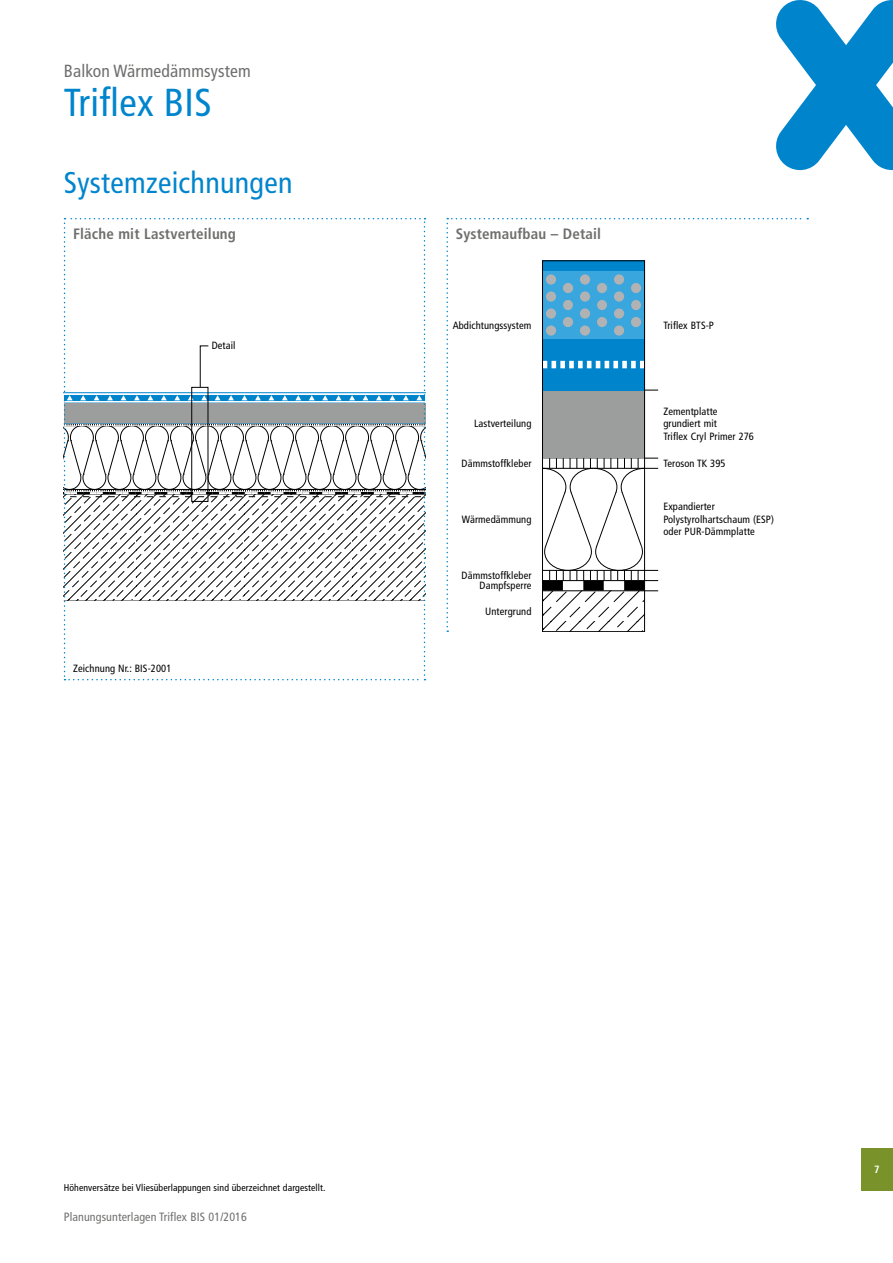
<style>
.page{position:relative;width:893px;height:1263px;background:#fff}
.page>*{position:absolute;margin:0;border:0;box-sizing:border-box;transform-origin:0 0}
.t1{font:condensed 39px "Frutiger LT Pro";letter-spacing:.01em;color:#0085cd}
.t2{font:condensed 30px "Frutiger LT Pro";letter-spacing:.01em;color:#0085cd}
.t3{font:condensed 17.55px "Frutiger LT Pro";letter-spacing:.01em;color:#6f6f6e}
.t4{font:700 condensed 15px "Frutiger LT Pro";letter-spacing:.01em;color:#6f6f6e}
.t5{font:condensed 12px "Frutiger LT Pro";letter-spacing:.01em;color:#6f6f6e}
.t6{font:condensed 10.5px/12.8px "Frutiger LT Pro";letter-spacing:.01em;color:#000}
.t7{font:700 condensed 10.5px "Frutiger LT Pro";color:#fff}
.t8{font:condensed 9.75px "Frutiger LT Pro";letter-spacing:.01em;color:#000}
</style>
<div class="page">
<div style="left:861px;top:1148px;width:32px;height:43px;background:#799229"></div>
<svg style="left:776px;top:0;width:117px;height:170px"></svg>
<svg style="left:446px;top:218px;width:362px;height:414px"></svg>
<div style="left:563px;top:317px;width:10px;height:10px;background:#b1b2b3;border-radius:50%"></div>
<div style="left:563px;top:300px;width:10px;height:10px;background:#b1b2b3;border-radius:50%"></div>
<div style="left:563px;top:283px;width:10px;height:10px;background:#b1b2b3;border-radius:50%"></div>
<div style="left:580px;top:325px;width:10px;height:11px;background:#b1b2b3;border-radius:50%"></div>
<div style="left:580px;top:308px;width:10px;height:11px;background:#b1b2b3;border-radius:50%"></div>
<div style="left:597px;top:317px;width:10px;height:10px;background:#b1b2b3;border-radius:50%"></div>
<div style="left:597px;top:300px;width:10px;height:10px;background:#b1b2b3;border-radius:50%"></div>
<div style="left:580px;top:291px;width:10px;height:11px;background:#b1b2b3;border-radius:50%"></div>
<div style="left:580px;top:274px;width:10px;height:11px;background:#b1b2b3;border-radius:50%"></div>
<div style="left:546px;top:325px;width:10px;height:11px;background:#b1b2b3;border-radius:50%"></div>
<div style="left:546px;top:308px;width:10px;height:11px;background:#b1b2b3;border-radius:50%"></div>
<div style="left:546px;top:291px;width:10px;height:11px;background:#b1b2b3;border-radius:50%"></div>
<div style="left:546px;top:274px;width:10px;height:11px;background:#b1b2b3;border-radius:50%"></div>
<div style="left:597px;top:283px;width:10px;height:10px;background:#b1b2b3;border-radius:50%"></div>
<div style="left:614px;top:325px;width:10px;height:11px;background:#b1b2b3;border-radius:50%"></div>
<div style="left:614px;top:308px;width:10px;height:11px;background:#b1b2b3;border-radius:50%"></div>
<div style="left:631px;top:317px;width:10px;height:10px;background:#b1b2b3;border-radius:50%"></div>
<div style="left:631px;top:300px;width:10px;height:10px;background:#b1b2b3;border-radius:50%"></div>
<div style="left:614px;top:291px;width:10px;height:11px;background:#b1b2b3;border-radius:50%"></div>
<div style="left:614px;top:274px;width:10px;height:11px;background:#b1b2b3;border-radius:50%"></div>
<div style="left:631px;top:283px;width:10px;height:10px;background:#b1b2b3;border-radius:50%"></div>
<div style="left:542px;top:260px;width:103px;height:372px;border:1px solid #000"></div>
<svg style="left:64px;top:218px;width:362px;height:462px"></svg>
<h3 class="t3" style="left:64px;top:61px;width:189px">Balkon Wärmedämmsystem</h3>
<h1 class="t1" style="left:64px;top:80px;width:149px">Triflex BIS</h1>
<h2 class="t2" style="left:64px;top:165px;width:230px">Systemzeichnungen</h2>
<h3 class="t4" style="left:73px;top:224px;width:164px">Fläche mit Lastverteilung</h3>
<p class="t6" style="left:212px;top:339px;width:25px">Detail</p>
<p class="t6" style="left:73px;top:662px;width:100px">Zeichnung Nr.: BIS-2001</p>
<h3 class="t4" style="left:456px;top:224px;width:147px">Systemaufbau – Detail</h3>
<p class="t6" style="left:453px;top:319px;width:80px">Abdichtungssystem</p>
<p class="t6" style="left:663px;top:319px;width:52px">Triflex BTS-P</p>
<p class="t6" style="left:474px;top:417px;width:59px">Lastverteilung</p>
<p class="t6" style="left:663px;top:405px;width:92px">Zementplatte grundiert mit<br>Triflex Cryl Primer 276</p>
<p class="t6" style="left:462px;top:457px;width:71px">Dämmstoffkleber</p>
<p class="t6" style="left:663px;top:457px;width:64px">Teroson TK 395</p>
<p class="t6" style="left:462px;top:513px;width:71px">Wärmedämmung</p>
<p class="t6" style="left:462px;top:569px;width:71px">Dämmstoffkleber</p>
<p class="t6" style="left:480px;top:579px;width:53px">Dampfsperre</p>
<p class="t6" style="left:485px;top:605px;width:48px">Untergrund</p>
<p class="t6" style="left:663px;top:500px;width:112px">Expandierter<br>Polystyrolhartschaum (ESP) oder PUR-Dämmplatte</p>
<p class="t8" style="left:64px;top:1181px;width:263px">Höhenversätze bei Vliesüberlappungen sind überzeichnet dargestellt.</p>
<p class="t5" style="left:64px;top:1210px;width:185px">Planungsunterlagen Triflex BIS 01/2016</p>
<p class="t7" style="left:874px;top:1163px;width:7px">7</p>
</div>
